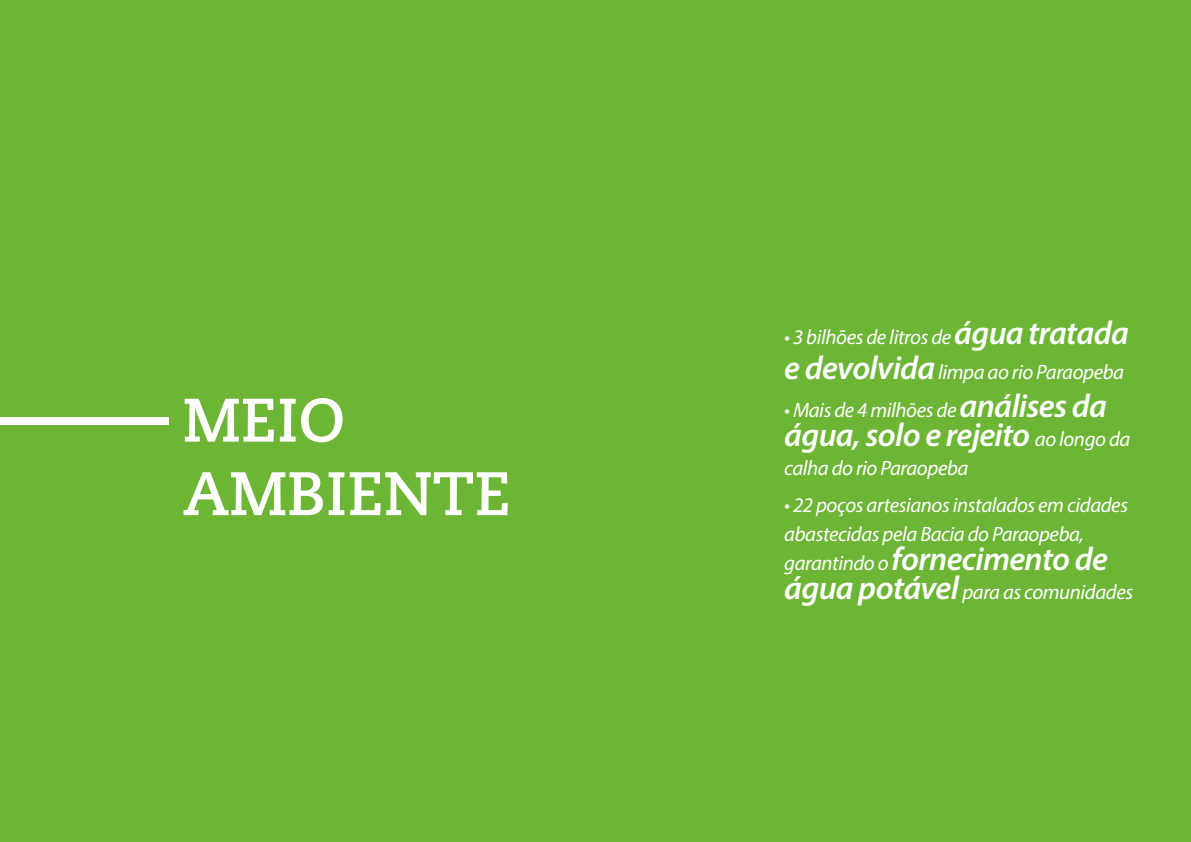
<style>
.page{position:relative;width:1191px;height:842px;background:#6cb535}
.page>*{position:absolute;margin:0;border:0;box-sizing:border-box;transform-origin:0 0}
.t1{font:700 61.3px/73.5px "Caecilia LT Std";color:#fff}
.t2{font:italic 600 33px "Myriad Pro";letter-spacing:-.02em;color:#fff}
.t3{font:italic 20.8px/35.4px "Myriad Pro";letter-spacing:-.02em;color:#fff}
.s1{font-weight:600;font-size:33px}
.s2{font-weight:400;font-size:20.8px}
</style>
<div class="page">
<div style="left:0;top:417px;width:168px;height:8px;background:#fff"></div>
<h1 class="t1" style="left:183px;top:384px;width:329px">MEIO<br>AMBIENTE</h1>
<p class="t3" style="left:784px;top:319px;width:346px">• 3 bilhões de litros de <span class="s1">água tratada e devolvida</span> limpa ao rio Paraopeba</p>
<p class="t3" style="left:784px;top:391px;width:324px">• Mais de 4 milhões de <span class="s1">análises da</span></p>
<h2 class="t2" style="left:784px;top:413px;width:347px">água, solo e rejeito <span class="s2">ao longo da</span></h2>
<p class="t3" style="left:784px;top:449px;width:186px">calha do rio Paraopeba</p>
<p class="t3" style="left:784px;top:490px;width:345px;line-height:29px">• 22 poços artesianos instalados em cidades abastecidas pela Bacia do Paraopeba,</p>
<h2 class="t2" style="left:784px;top:538px;width:325px"><span class="s2">garantindo o</span> fornecimento de</h2>
<p class="t3" style="left:784px;top:574px;width:350px"><span class="s1">água potável</span> para as comunidades</p>
</div>
